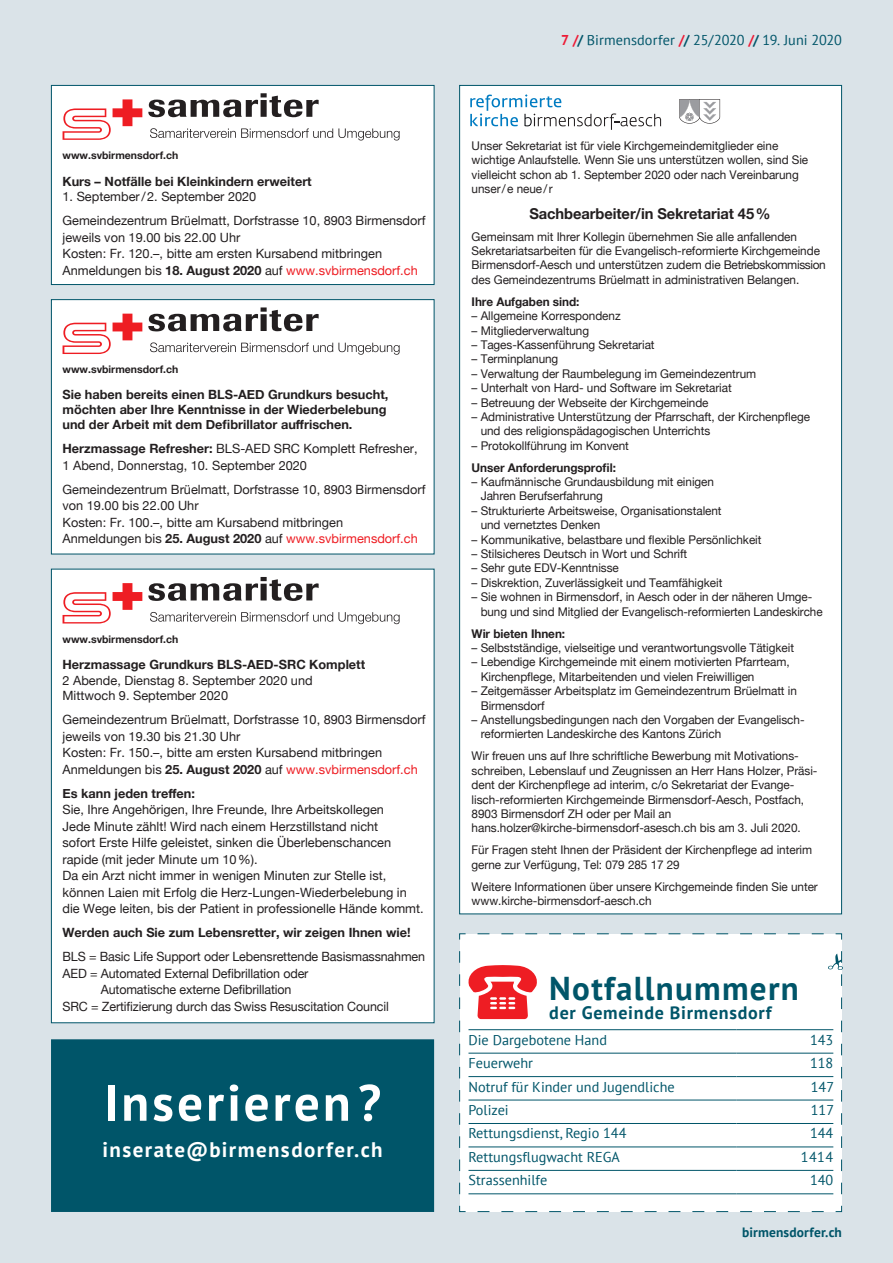
<style>
.page{position:relative;width:893px;height:1263px;background:#dae3e8}
.page>*{position:absolute;margin:0;border:0;box-sizing:border-box;transform-origin:0 0}
.t1{font:700 51px "PT Sans";letter-spacing:.06em;color:#fff}
.t2{font:700 33px "PT Sans";letter-spacing:.04em;color:#005569}
.t3{font:700 21px "PT Sans";letter-spacing:.07em;color:#fff}
.t4{font:700 18px "PT Sans";letter-spacing:.04em;color:#005569}
.t5{font:700 15px "Helvetica Neue";letter-spacing:-.005em;color:#231f20}
.t6{font:14.25px "PT Sans";color:#005569}
.t7{font:700 13.5px "PT Sans";letter-spacing:.01em;color:#005569}
.t8{font:12.75px/16.5px "Helvetica Neue";color:#231f20}
.t9{font:700 12.75px/15.3px "Helvetica Neue";color:#231f20}
.t10{font:12px/14.4px "Helvetica Neue";letter-spacing:-.005em;color:#231f20}
.t11{font:700 12px "Helvetica Neue";letter-spacing:-.005em;color:#231f20}
.t12{font:700 10.5px "Helvetica Neue";color:#231f20}
.s1{font-weight:700}
.s2{color:#ee1d23}
.s3{font-weight:700;color:#ed1a35}
</style>
<div class="page">
<div style="left:459px;top:85px;width:383px;height:829px;background:#fff;border:1px solid #005569"></div>
<svg style="left:470px;top:94px;width:191px;height:36px"></svg>
<svg style="left:679px;top:99px;width:41px;height:25px"></svg>
<div style="left:51px;top:85px;width:383px;height:200px;background:#fff;border:1px solid #005569"></div>
<svg style="left:148px;top:93px;width:171px;height:24px"></svg>
<svg style="left:63px;top:99px;width:79px;height:41px"></svg>
<svg style="left:150px;top:128px;width:250px;height:12px"></svg>
<div style="left:51px;top:569px;width:383px;height:454px;background:#fff"></div>
<svg style="left:148px;top:577px;width:171px;height:24px"></svg>
<svg style="left:63px;top:583px;width:79px;height:40px"></svg>
<svg style="left:150px;top:612px;width:250px;height:12px"></svg>
<div style="left:51px;top:299px;width:383px;height:255px;background:#fff;border:1px solid #005569"></div>
<svg style="left:148px;top:307px;width:171px;height:24px"></svg>
<svg style="left:63px;top:314px;width:79px;height:40px"></svg>
<svg style="left:150px;top:342px;width:250px;height:13px"></svg>
<div style="left:53px;top:1041px;width:379px;height:169px;background:#005569"></div>
<div style="left:51px;top:1039px;width:383px;height:173px;border:4px solid #005569"></div>
<svg style="left:459px;top:933px;width:383px;height:279px;background:#f6f3f4"></svg>
<svg style="left:828px;top:945px;width:15px;height:249px;background:#edf3f4"></svg>
<p class="t12" style="left:63px;top:147px;width:117px">www.svbirmensdorf.ch</p>
<p class="t9" style="left:63px;top:174px;width:251px">Kurs – Notfälle bei Kleinkindern erweitert</p>
<p class="t8" style="left:63px;top:185px;width:364px;line-height:24px">1. September/2. September 2020<br>Gemeindezentrum Brüelmatt, Dorfstrasse 10, 8903 Birmensdorf</p>
<p class="t8" style="left:63px;top:229px;width:357px">jeweils von 19.00 bis 22.00 Uhr<br>Kosten: Fr. 120.–, bitte am ersten Kursabend mitbringen<br>Anmeldungen bis <span class="s1">18. August 2020</span> auf <span class="s2">www.svbirmensdorf.ch</span></p>
<p class="t12" style="left:63px;top:361px;width:117px">www.svbirmensdorf.ch</p>
<p class="t9" style="left:63px;top:387px;width:327px">Sie haben bereits einen BLS-AED Grundkurs besucht, möchten aber Ihre Kenntnisse in der Wiederbelebung und der Arbeit mit dem Defibrillator auffrischen.</p>
<p class="t8" style="left:63px;top:441px;width:357px"><span class="s1">Herzmassage Refresher:</span> BLS-AED SRC Komplett Refresher,<br>1 Abend, Donnerstag, 10. September 2020</p>
<p class="t8" style="left:63px;top:482px;width:364px">Gemeindezentrum Brüelmatt, Dorfstrasse 10, 8903 Birmensdorf von 19.00 bis 22.00 Uhr<br>Kosten: Fr. 100.–, bitte am Kursabend mitbringen<br>Anmeldungen bis <span class="s1">25. August 2020</span> auf <span class="s2">www.svbirmensdorf.ch</span></p>
<p class="t12" style="left:63px;top:631px;width:117px">www.svbirmensdorf.ch</p>
<p class="t9" style="left:63px;top:657px;width:304px">Herzmassage Grundkurs BLS-AED-SRC Komplett</p>
<p class="t8" style="left:63px;top:673px;width:252px;line-height:15.3px">2 Abende, Dienstag 8. September 2020 und<br>Mittwoch 9. September 2020</p>
<p class="t8" style="left:63px;top:712px;width:364px">Gemeindezentrum Brüelmatt, Dorfstrasse 10, 8903 Birmensdorf jeweils von 19.30 bis 21.30 Uhr<br>Kosten: Fr. 150.–, bitte am ersten Kursabend mitbringen Anmeldungen bis <span class="s1">25. August 2020</span> auf <span class="s2">www.svbirmensdorf.ch</span></p>
<p class="t9" style="left:63px;top:786px;width:134px">Es kann jeden treffen:</p>
<p class="t8" style="left:63px;top:802px;width:363px">Sie, Ihre Angehörigen, Ihre Freunde, Ihre Arbeitskollegen<br>Jede Minute zählt! Wird nach einem Herzstillstand nicht<br>sofort Erste Hilfe geleistet, sinken die Überlebenschancen rapide (mit jeder Minute um 10%).<br>Da ein Arzt nicht immer in wenigen Minuten zur Stelle ist, können Laien mit Erfolg die Herz-Lungen-Wiederbelebung in die Wege leiten, bis der Patient in professionelle Hände kommt.</p>
<p class="t9" style="left:63px;top:925px;width:349px">Werden auch Sie zum Lebensretter, wir zeigen Ihnen wie!</p>
<p class="t8" style="left:63px;top:949px;width:364px">BLS = Basic Life Support oder Lebensrettende Basismassnahmen</p>
<p class="t8" style="left:63px;top:965px;width:247px">AED = Automated External Defibrillation oder</p>
<p class="t8" style="left:101px;top:982px;width:192px">Automatische externe Defibrillation</p>
<p class="t8" style="left:63px;top:998px;width:328px">SRC = Zertifizierung durch das Swiss Resuscitation Council</p>
<h1 class="t1" style="left:104px;top:1069px;width:279px">Inserieren?</h1>
<h3 class="t3" style="left:103px;top:1135px;width:281px">inserate@birmensdorfer.ch</h3>
<p class="t6" style="left:561px;top:31px;width:282px"><span class="s3">7 /</span><span class="s1">/</span> Birmensdorfer <span class="s3">/</span><span class="s1">/</span> 25/2020 <span class="s3">/</span><span class="s1">/</span> 19. Juni 2020</p>
<p class="t10" style="left:472px;top:139px;width:338px">Unser Sekretariat ist für viele Kirchgemeindemitglieder eine wichtige Anlaufstelle. Wenn Sie uns unterstützen wollen, sind Sie vielleicht schon ab 1. September 2020 oder nach Vereinbarung unser/e neue/r</p>
<p class="t5" style="left:529px;top:202px;width:243px">Sachbearbeiter/in Sekretariat 45%</p>
<p class="t10" style="left:472px;top:230px;width:356px">Gemeinsam mit Ihrer Kollegin übernehmen Sie alle anfallenden Sekretariatsarbeiten für die Evangelisch-reformierte Kirchgemeinde Birmensdorf-Aesch und unterstützen zudem die Betriebskommission des Gemeindezentrums Brüelmatt in administrativen Belangen.</p>
<p class="t11" style="left:472px;top:292px;width:109px">Ihre Aufgaben sind:</p>
<p class="t10" style="left:472px;top:309px;width:151px">– Allgemeine Korrespondenz</p>
<p class="t10" style="left:472px;top:324px;width:119px">– Mitgliederverwaltung</p>
<p class="t10" style="left:472px;top:338px;width:185px">– Tages-Kassenführung Sekretariat</p>
<p class="t10" style="left:472px;top:353px;width:88px">– Terminplanung</p>
<p class="t10" style="left:472px;top:367px;width:286px">– Verwaltung der Raumbelegung im Gemeindezentrum</p>
<p class="t10" style="left:472px;top:381px;width:262px">– Unterhalt von Hard- und Software im Sekretariat</p>
<p class="t10" style="left:472px;top:396px;width:238px">– Betreuung der Webseite der Kirchgemeinde</p>
<p class="t10" style="left:481px;top:410px;width:331px;text-indent:-9px">– Administrative Unterstützung der Pfarrschaft, der Kirchenpflege und des religionspädagogischen Unterrichts</p>
<p class="t10" style="left:472px;top:439px;width:159px">– Protokollführung im Konvent</p>
<p class="t11" style="left:472px;top:458px;width:146px">Unser Anforderungsprofil:</p>
<p class="t10" style="left:481px;top:475px;width:235px;text-indent:-9px">– Kaufmännische Grundausbildung mit einigen<br>Jahren Berufserfahrung</p>
<p class="t10" style="left:481px;top:504px;width:242px;text-indent:-9px">– Strukturierte Arbeitsweise, Organisationstalent und vernetztes Denken</p>
<p class="t10" style="left:472px;top:533px;width:291px">– Kommunikative, belastbare und flexible Persönlichkeit</p>
<p class="t10" style="left:472px;top:547px;width:217px">– Stilsicheres Deutsch in Wort und Schrift</p>
<p class="t10" style="left:472px;top:562px;width:149px">– Sehr gute EDV-Kenntnisse</p>
<p class="t10" style="left:472px;top:576px;width:252px">– Diskrektion, Zuverlässigkeit und Teamfähigkeit</p>
<p class="t10" style="left:481px;top:590px;width:343px;text-indent:-9px">– Sie wohnen in Birmensdorf, in Aesch oder in der näheren Umge&shy;bung und sind Mitglied der Evangelisch-reformierten Landeskirche</p>
<p class="t11" style="left:472px;top:624px;width:95px">Wir bieten Ihnen:</p>
<p class="t10" style="left:472px;top:641px;width:324px">– Selbstständige, vielseitige und verantwortungsvolle Tätigkeit</p>
<p class="t10" style="left:481px;top:656px;width:310px;text-indent:-9px">– Lebendige Kirchgemeinde mit einem motivierten Pfarrteam,<br>Kirchenpflege, Mitarbeitenden und vielen Freiwilligen</p>
<p class="t10" style="left:481px;top:684px;width:318px;text-indent:-9px">– Zeitgemässer Arbeitsplatz im Gemeindezentrum Brüelmatt in<br>Birmensdorf</p>
<p class="t10" style="left:481px;top:713px;width:325px;text-indent:-9px">– Anstellungsbedingungen nach den Vorgaben der Evangelisch&shy;reformierten Landeskirche des Kantons Zürich</p>
<p class="t10" style="left:472px;top:749px;width:347px">Wir freuen uns auf Ihre schriftliche Bewerbung mit Motivations&shy;schreiben, Lebenslauf und Zeugnissen an Herr Hans Holzer, Präsi&shy;dent der Kirchenpflege ad interim, c/o Sekretariat der Evange&shy;lisch-reformierten Kirchgemeinde Birmensdorf-Aesch, Postfach, 8903 Birmensdorf ZH oder per Mail an hans.holzer@kirche-birmensdorf-asesch.ch bis am 3. Juli 2020.</p>
<p class="t10" style="left:472px;top:843px;width:342px">Für Fragen steht Ihnen der Präsident der Kirchenpflege ad interim gerne zur Verfügung, Tel: 079 285 17 29</p>
<p class="t10" style="left:472px;top:880px;width:348px">Weitere Informationen über unsere Kirchgemeinde finden Sie unter www.kirche-birmensdorf-aesch.ch</p>
<h2 class="t2" style="left:549px;top:966px;width:251px">Notfallnummern</h2>
<h3 class="t4" style="left:549px;top:1001px;width:224px">der Gemeinde Birmensdorf</h3>
<p class="t6" style="left:468px;top:1030px;width:140px">Die Dargebotene Hand</p>
<p class="t6" style="left:810px;top:1030px;width:25px">143</p>
<p class="t6" style="left:468px;top:1054px;width:66px">Feuerwehr</p>
<p class="t6" style="left:810px;top:1054px;width:25px">118</p>
<p class="t6" style="left:468px;top:1077px;width:208px">Notruf für Kinder und Jugendliche</p>
<p class="t6" style="left:811px;top:1077px;width:25px">147</p>
<p class="t6" style="left:468px;top:1101px;width:42px">Polizei</p>
<p class="t6" style="left:811px;top:1101px;width:25px">117</p>
<p class="t6" style="left:468px;top:1124px;width:159px">Rettungsdienst, Regio 144</p>
<p class="t6" style="left:810px;top:1124px;width:25px">144</p>
<p class="t6" style="left:468px;top:1148px;width:153px">Rettungsflugwacht REGA</p>
<p class="t6" style="left:801px;top:1148px;width:34px">1414</p>
<p class="t6" style="left:468px;top:1171px;width:80px">Strassenhilfe</p>
<p class="t6" style="left:810px;top:1171px;width:25px">140</p>
<p class="t7" style="left:742px;top:1224px;width:101px">birmensdorfer.ch</p>
</div>
